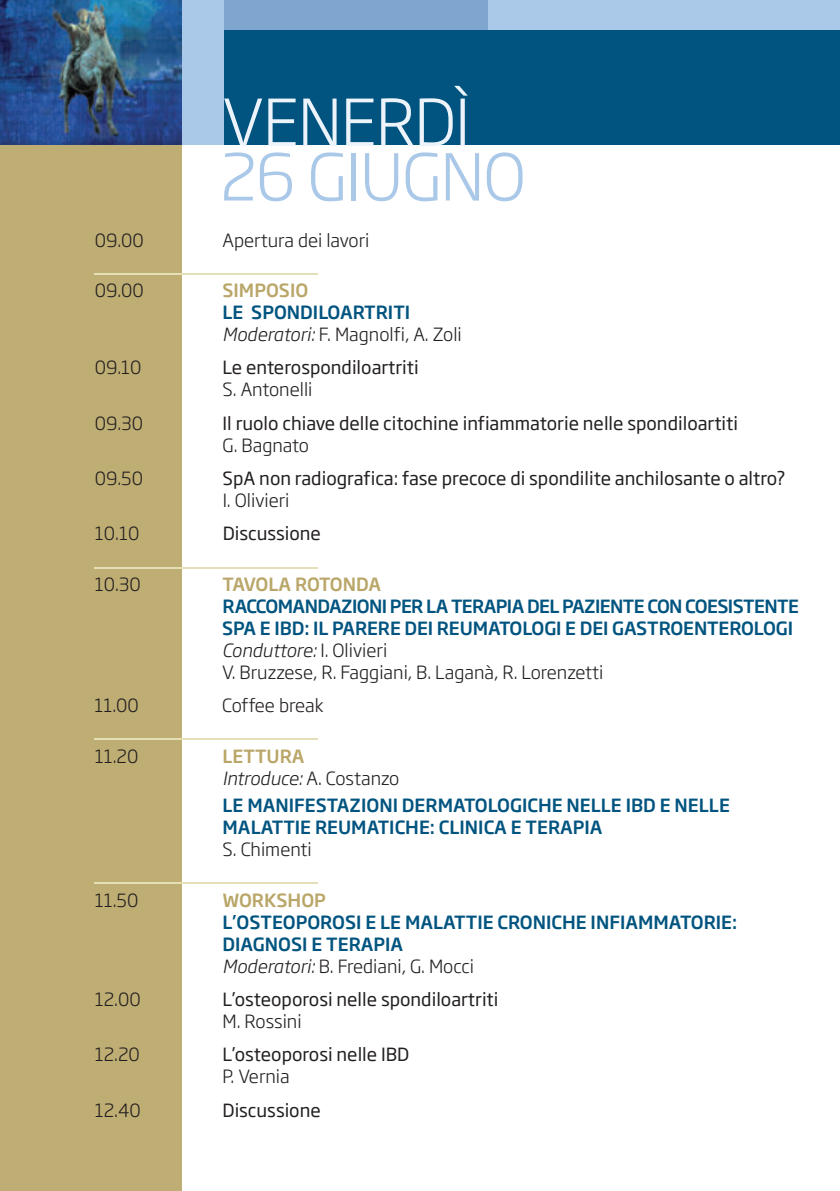
<style>
.page{position:relative;width:840px;height:1191px;background:#fff}
.page>*{position:absolute;margin:0;border:0;box-sizing:border-box;transform-origin:0 0}
.t1{font:300 63.6px "Soho Gothic Pro";letter-spacing:-.02em;color:#aac9e9}
.t2{font:300 63.6px "Soho Gothic Pro";letter-spacing:-.02em;color:#ecf3fa}
.t3{font:18px "Soho Gothic Pro";color:#231f20}
.t4{font:500 18px/22px "Soho Gothic Pro";color:#00547f}
.t5{font:500 18px/22px "Soho Gothic Pro";letter-spacing:-.035em;color:#00547f}
.t6{font:300 18px "Soho Gothic Pro";color:#231f20}
.t7{font:italic 300 18px/22px "Soho Gothic Pro";color:#231f20}
.t8{font:500 18px "Soho Gothic Pro";color:#b9a668}
.t9{font:500 18px "Soho Gothic Pro";letter-spacing:-.025em;color:#b9a668}
.s1{font-weight:300;font-style:italic;color:#231f20}
.s2{font-weight:300;color:#231f20}
.s3{font-weight:500;font-style:normal;color:#b9a668}
.s4{font-style:normal}
</style>
<div class="page">
<div style="left:0;top:145px;width:181px;height:1046px;background:#bfae74"></div>
<hr style="left:95px;top:273px;width:222px;height:1px;background:#e4dfb6">
<hr style="left:95px;top:567px;width:222px;height:1px;background:#e4dfb6">
<hr style="left:95px;top:739px;width:222px;height:1px;background:#e4dfb6">
<hr style="left:95px;top:883px;width:222px;height:1px;background:#e4dfb6">
<div style="left:0;top:0;width:839px;height:145px;background:#aac9e9"></div>
<div style="left:224px;top:0;width:264px;height:83px;background:#7ea6cf"></div>
<div style="left:224px;top:30px;width:615px;height:115px;background:#00547f"></div>
<img style="left:0;top:0;width:181px;height:145px">
<h1 class="t2" style="left:222px;top:97px;width:249px">Venerdì</h1>
<h1 class="t1" style="left:220px;top:151px;width:307px">26 giugno</h1>
<p class="t6" style="left:95px;top:233px;width:50px">09.00</p>
<p class="t6" style="left:222px;top:233px;width:148px">Apertura dei lavori</p>
<p class="t6" style="left:95px;top:283px;width:50px">09.00</p>
<p class="t8" style="left:222px;top:283px;width:87px">SIMPOSIO</p>
<p class="t4" style="left:222px;top:303px;width:241px">LE SPONDILOARTRITI<br><span class="s1">Moderatori:</span> <span class="s2">F. magnolfi, A. Zoli</span></p>
<p class="t6" style="left:95px;top:360px;width:48px">09.10</p>
<p class="t3" style="left:222px;top:360px;width:198px">Le enterospondiloartriti</p>
<p class="t6" style="left:222px;top:382px;width:91px">S. Antonelli</p>
<p class="t6" style="left:95px;top:416px;width:50px">09.30</p>
<p class="t3" style="left:222px;top:415px;width:516px">Il ruolo chiave delle citochine infiammatorie nelle spondiloartiti</p>
<p class="t6" style="left:222px;top:438px;width:88px">g. Bagnato</p>
<p class="t6" style="left:95px;top:471px;width:50px">09.50</p>
<p class="t3" style="left:222px;top:471px;width:564px">SpA non radiografica: fase precoce di spondilite anchilosante o altro?</p>
<p class="t6" style="left:222px;top:493px;width:68px">i. olivieri</p>
<p class="t6" style="left:95px;top:526px;width:46px">10.10</p>
<p class="t3" style="left:222px;top:526px;width:100px">Discussione</p>
<p class="t6" style="left:95px;top:577px;width:47px">10.30</p>
<p class="t9" style="left:222px;top:577px;width:160px">TAVOLA ROTONDA</p>
<p class="t5" style="left:222px;top:596px;width:578px">RACCOMANDAZIONI PER LA TERAPIA DEL PAZIENTE CON COESISTENTE SPA E IBD: IL PARERE DEI REUMATOLOGI E DEI GASTROENTEROLOGI <span class="s1">Conduttore:</span> <span class="s2">i. olivieri<br>V. Bruzzese, r. Faggiani, B. laganà, r. lorenzetti</span></p>
<p class="t6" style="left:94px;top:698px;width:46px">11.00</p>
<p class="t6" style="left:222px;top:698px;width:103px">coffee break</p>
<p class="t6" style="left:95px;top:748px;width:45px">11.20</p>
<p class="t7" style="left:222px;top:746px;width:178px"><span class="s3">LETTURA<br></span>Introduce: <span class="s4">A. costanzo</span></p>
<p class="t4" style="left:222px;top:796px;width:508px">LE MANIFESTAZIONI DERMATOLOGICHE NELLE IBD E NELLE<br>MALATTIE REUMATICHE: CLINICA E TERAPIA</p>
<p class="t6" style="left:222px;top:842px;width:91px">S. chimenti</p>
<p class="t6" style="left:95px;top:892px;width:45px">11.50</p>
<p class="t8" style="left:222px;top:892px;width:105px">WORKSHOP</p>
<p class="t4" style="left:222px;top:912px;width:516px">L’OSTEOPOROSI E LE MALATTIE CRONICHE INFIAMMATORIE:<br>DIAGNOSI E TERAPIA<br><span class="s1">Moderatori:</span> <span class="s2">B. Frediani, g. mocci</span></p>
<p class="t6" style="left:95px;top:992px;width:47px">12.00</p>
<p class="t3" style="left:222px;top:991px;width:277px">L’osteoporosi nelle spondiloartriti</p>
<p class="t6" style="left:222px;top:1014px;width:81px">m. rossini</p>
<p class="t6" style="left:95px;top:1047px;width:47px">12.20</p>
<p class="t3" style="left:222px;top:1047px;width:188px">L’osteoporosi nelle IBD</p>
<p class="t6" style="left:222px;top:1069px;width:69px">P. Vernia</p>
<p class="t6" style="left:95px;top:1102px;width:48px">12.40</p>
<p class="t3" style="left:222px;top:1102px;width:100px">Discussione</p>
</div>
